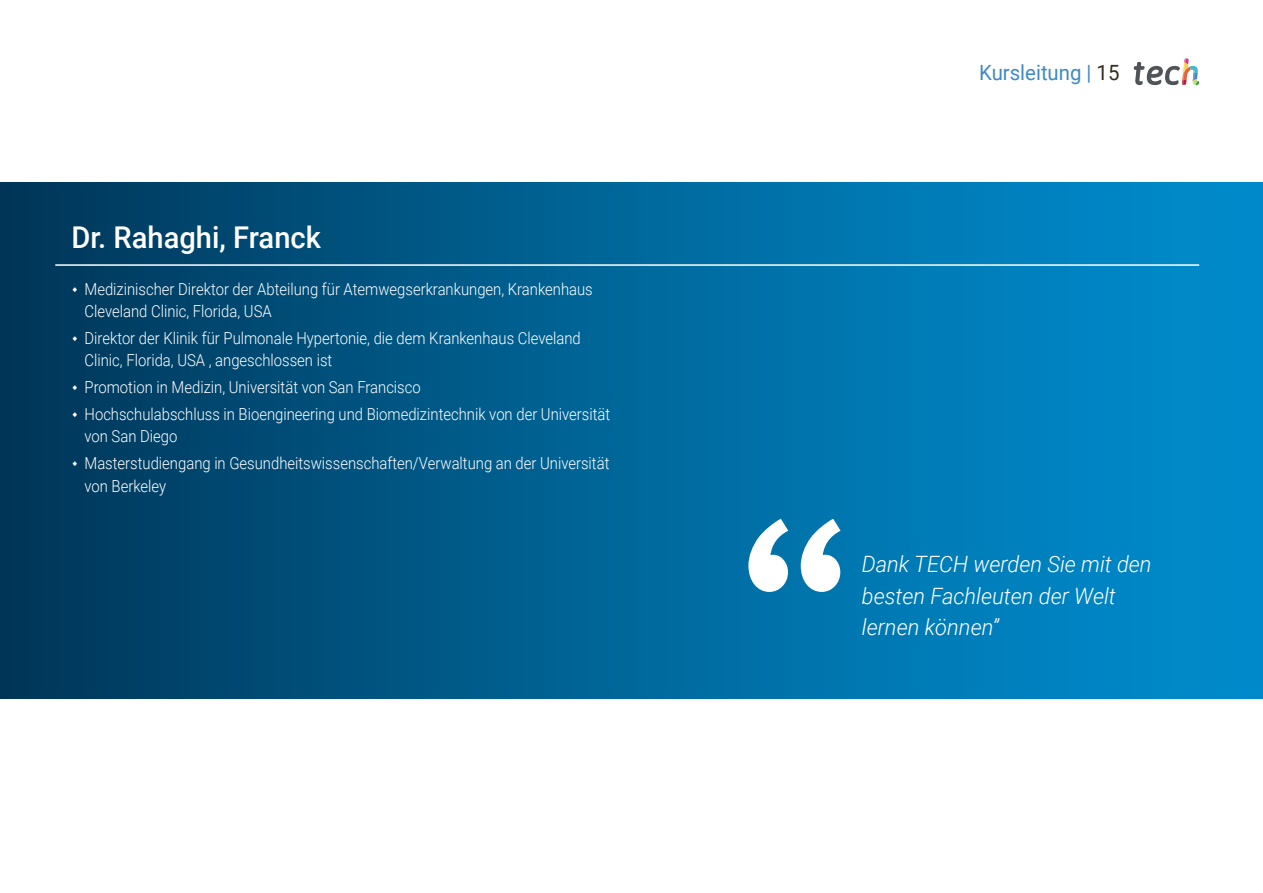
<style>
.page{position:relative;width:1263px;height:893px;background:#fff}
.page>*{position:absolute;margin:0;border:0;box-sizing:border-box;transform-origin:0 0}
.t1{font:500 30px "Roboto";color:#fff}
.t2{font:italic 300 22.5px/31.5px "Roboto";color:#fff}
.t3{font:21px "Roboto";color:#4089c5}
.t4{font:300 16.5px/22.5px "Roboto";color:#fff;scale:.9 1}
.s1{color:#312e20}
</style>
<div class="page">
<div style="left:0;top:182px;width:1263px;height:516px;background:linear-gradient(to right,#00395b,#0091d4)"></div>
<svg style="left:748px;top:519px;width:92px;height:73px"></svg>
<hr style="left:55px;top:264px;width:1144px;height:2px;background:#fff">
<svg style="left:1134px;top:58px;width:65px;height:28px"></svg>
<svg style="left:73px;top:287px;width:4px;height:5px"></svg>
<svg style="left:73px;top:336px;width:4px;height:5px"></svg>
<svg style="left:73px;top:385px;width:4px;height:5px"></svg>
<svg style="left:73px;top:412px;width:4px;height:5px"></svg>
<svg style="left:73px;top:461px;width:4px;height:5px"></svg>
<h1 class="t1" style="left:71px;top:216px;width:251px">Dr. Rahaghi, Franck</h1>
<p class="t4" style="left:85px;top:277px;width:566px">Medizinischer Direktor der Abteilung für Atemwegserkrankungen, Krankenhaus<br>Cleveland Clinic, Florida, USA</p>
<p class="t4" style="left:85px;top:326px;width:553px">Direktor der Klinik für Pulmonale Hypertonie, die dem Krankenhaus Cleveland<br>Clinic, Florida, USA , angeschlossen ist</p>
<p class="t4" style="left:85px;top:373px;width:586px;line-height:26.7px">Promotion in Medizin, Universität von San Francisco<br>Hochschulabschluss in Bioengineering und Biomedizintechnik von der Universität</p>
<p class="t4" style="left:85px;top:423px;width:585px;line-height:26.7px">von San Diego<br>Masterstudiengang in Gesundheitswissenschaften/Verwaltung an der Universität</p>
<p class="t4" style="left:85px;top:474px;width:92px">von Berkeley</p>
<p class="t3" style="left:979px;top:57px;width:142px">Kursleitung | <span class="s1">15</span></p>
<h2 class="t2" style="left:862px;top:548px;width:291px">Dank TECH werden Sie mit den besten Fachleuten der Welt lernen können”</h2>
</div>
